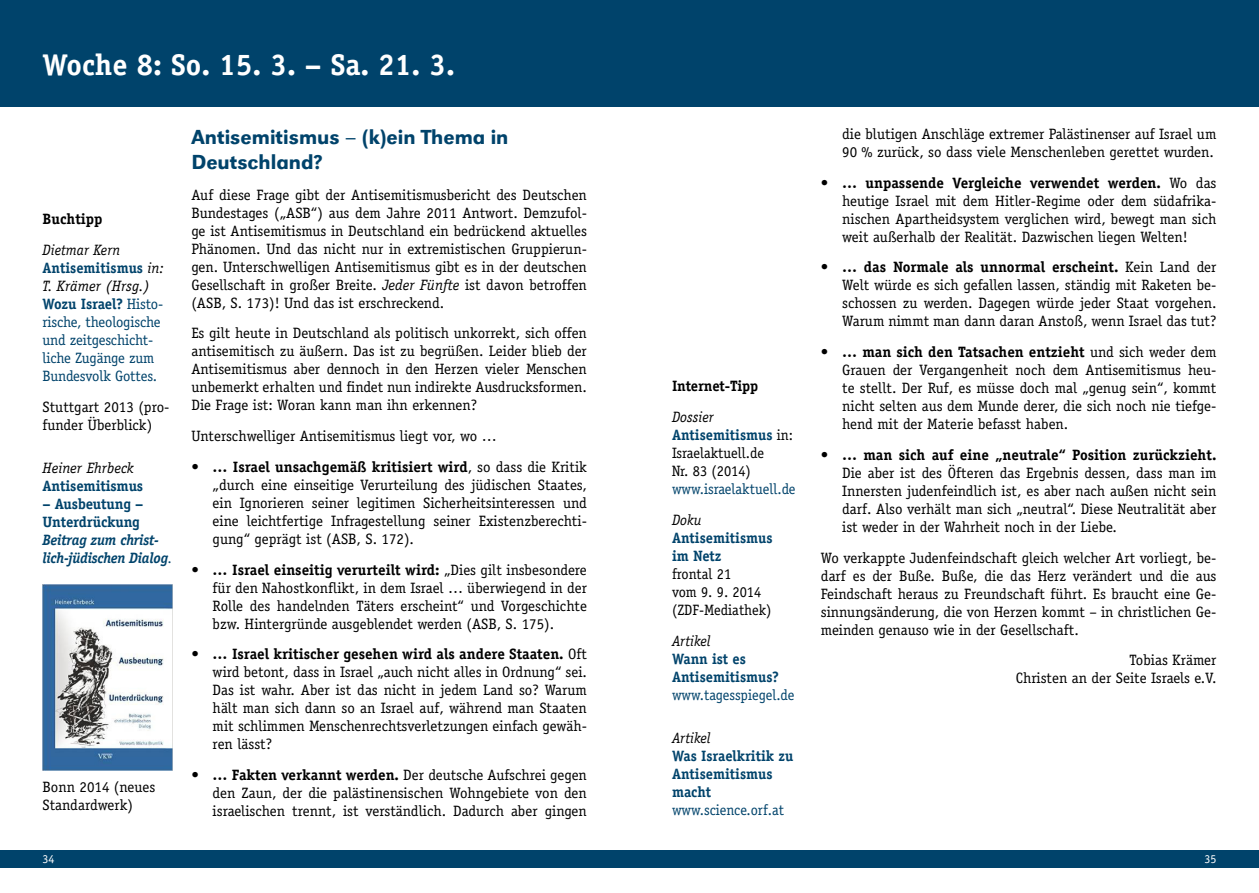
<style>
.page{position:relative;width:1259px;height:893px;background:#fff}
.page>*{position:absolute;margin:0;border:0;box-sizing:border-box;transform-origin:0 0}
.t1{font:700 30px "Officina Serif";color:#fff}
.t2{font:500 21px/25.2px "URW Grotesk T";color:#00436b}
.t3{font:15px/18px "Officina Serif";color:#000;text-align:justify}
.t4{font:15px/18px "Officina Serif";letter-spacing:-.01em;color:#00436b}
.t5{font:15px/18px "Officina Serif";color:#000;scale:.96 1}
.t6{font:700 15px/18px "Officina Serif";color:#00436b;scale:.96 1}
.t7{font:700 15px "Officina Serif";color:#000}
.t8{font:15px "Officina Serif";letter-spacing:-.01em;color:#00436b;scale:.96 1}
.t9{font:700 15px/18px "Officina Serif";color:#00436b}
.t10{font:italic 700 15px/18px "Officina Serif";letter-spacing:-.015em;color:#00436b;scale:.96 1}
.t11{font:italic 15px "Officina Serif";color:#000;scale:.96 1}
.t12{font:italic 15px "Officina Serif";color:#000}
.t13{font:12px "Officina Serif";color:#fff}
.s1{font-style:italic;color:#000}
.s2{font-weight:700}
.s3{font-weight:400}
.s4{font-style:italic}
.s5{font-weight:700;color:#00436b}
</style>
<div class="page">
<div style="left:0;top:0;width:629px;height:106px;background:#00436b"></div>
<div style="left:0;top:850px;width:629px;height:17px;background:#00436b"></div>
<div style="left:629px;top:0;width:630px;height:106px;background:#00436b"></div>
<div style="left:629px;top:850px;width:630px;height:17px;background:#00436b"></div>
<img style="left:43px;top:584px;width:129px;height:187px">
<h1 class="t1" style="left:43px;top:46px;width:414px">Woche 8: So. 15. 3. – Sa. 21. 3.</h1>
<p class="t7" style="left:43px;top:210px;width:62px">Buchtipp</p>
<p class="t4" style="left:43px;top:241px;width:123px"><span class="s1">Dietmar Kern<br></span><span class="s2">Antisemitismus</span> <span class="s1">in:<br>T. Krämer (Hrsg.)<br></span><span class="s2">Wozu Israel?</span> Histo&shy;rische, theologische und zeitgeschicht&shy;liche Zugänge zum<br>Bundesvolk Gottes.</p>
<p class="t3" style="left:43px;top:398px;width:128px">Stuttgart 2013 (pro&shy;funder Überblick)</p>
<p class="t12" style="left:43px;top:460px;width:93px">Heiner Ehrbeck</p>
<p class="t9" style="left:43px;top:477px;width:102px">Antisemitismus</p>
<p class="t9" style="left:43px;top:495px;width:102px">– Ausbeutung –<br>Unterdrückung</p>
<p class="t10" style="left:43px;top:531px;width:137px">Beitrag zum christ&shy;lich-jüdischen Dialog<span class="s3">.</span></p>
<p class="t3" style="left:43px;top:778px;width:114px">Bonn 2014 (neues<br>Standardwerk)</p>
<h2 class="t2" style="left:191px;top:124px;width:319px">Antisemitismus – (k)ein Thema in<br>Deutschland?</h2>
<p class="t3" style="left:191px;top:186px;width:397px">Auf diese Frage gibt der Antisemitismusbericht des Deutschen Bundestages („ASB“) aus dem Jahre 2011 Antwort. Demzufol&shy;ge ist Antisemitismus in Deutschland ein bedrückend aktuelles Phänomen. Und das nicht nur in extremistischen Gruppierun&shy;gen. Unterschwelligen Antisemitismus gibt es in der deutschen Gesellschaft in großer Breite. <span class="s4">Jeder Fünfte</span> ist davon betroffen (ASB, S. 173)! Und das ist erschreckend.</p>
<p class="t3" style="left:191px;top:324px;width:397px">Es gilt heute in Deutschland als politisch unkorrekt, sich offen antisemitisch zu äußern. Das ist zu begrüßen. Leider blieb der Antisemitismus aber dennoch in den Herzen vieler Menschen unbemerkt erhalten und findet nun indirekte Ausdrucksformen.<br>Die Frage ist: Woran kann man ihn erkennen?</p>
<p class="t3" style="left:191px;top:427px;width:307px">Unterschwelliger Antisemitismus liegt vor, wo …</p>
<p class="t3" style="left:213px;top:458px;width:376px;text-indent:-21px"><span class="s2">• … Israel unsachgemäß kritisiert wird</span>, so dass die Kritik „durch eine einseitige Verurteilung des jüdischen Staates, ein Ignorieren seiner legitimen Sicherheitsinteressen und eine leichtfertige Infragestellung seiner Existenzberechti&shy;gung“ geprägt ist (ASB, S. 172).</p>
<p class="t3" style="left:213px;top:561px;width:376px;text-indent:-21px"><span class="s2">• … Israel einseitig verurteilt wird:</span> „Dies gilt insbesondere für den Nahostkonflikt, in dem Israel … überwiegend in der Rolle des handelnden Täters erscheint“ und Vorgeschichte bzw. Hintergründe ausgeblendet werden (ASB, S. 175).</p>
<p class="t3" style="left:213px;top:645px;width:376px;text-indent:-21px"><span class="s2">• … Israel kritischer gesehen wird als andere Staaten.</span> Oft wird betont, dass in Israel „auch nicht alles in Ordnung“ sei.<br>Das ist wahr. Aber ist das nicht in jedem Land so? Warum hält man sich dann so an Israel auf, während man Staaten mit schlimmen Menschenrechtsverletzungen einfach gewäh&shy;ren lässt?</p>
<p class="t3" style="left:213px;top:766px;width:376px;text-indent:-21px"><span class="s2">• … Fakten verkannt werden.</span> Der deutsche Aufschrei gegen den Zaun, der die palästinensischen Wohngebiete von den israelischen trennt, ist verständlich. Dadurch aber gingen</p>
<p class="t7" style="left:672px;top:377px;width:88px">Internet-Tipp</p>
<p class="t5" style="left:672px;top:408px;width:128px"><span class="s4">Dossier<br></span><span class="s5">Antisemitismus</span> in:<br>Israelaktuell.de<br>Nr. 83 (2014)</p>
<p class="t8" style="left:672px;top:480px;width:130px">www.israelaktuell.de</p>
<p class="t11" style="left:672px;top:511px;width:32px">Doku</p>
<p class="t6" style="left:672px;top:529px;width:106px">Antisemitismus im Netz</p>
<p class="t5" style="left:672px;top:565px;width:105px">frontal 21<br>vom 9. 9. 2014 (ZDF-Mediathek)</p>
<p class="t11" style="left:672px;top:632px;width:42px">Artikel</p>
<p class="t6" style="left:672px;top:649px;width:113px">Wann ist es<br>Antisemitismus?</p>
<p class="t8" style="left:672px;top:686px;width:129px">www.tagesspiegel.de</p>
<p class="t11" style="left:672px;top:729px;width:42px">Artikel</p>
<p class="t6" style="left:672px;top:747px;width:128px">Was Israelkritik zu<br>Antisemitismus macht</p>
<p class="t8" style="left:672px;top:801px;width:118px">www.science.orf.at</p>
<p class="t3" style="left:842px;top:125px;width:376px">die blutigen Anschläge extremer Palästinenser auf Israel um<br>90 % zurück, so dass viele Menschenleben gerettet wurden.</p>
<p class="t3" style="left:842px;top:174px;width:376px;text-indent:-21px"><span class="s2">• … unpassende Vergleiche verwendet werden.</span> Wo das heutige Israel mit dem Hitler-Regime oder dem südafrika&shy;nischen Apartheidsystem verglichen wird, bewegt man sich weit außerhalb der Realität. Dazwischen liegen Welten!</p>
<p class="t3" style="left:842px;top:258px;width:376px;text-indent:-21px"><span class="s2">• … das Normale als unnormal erscheint.</span> Kein Land der Welt würde es sich gefallen lassen, ständig mit Raketen be&shy;schossen zu werden. Dagegen würde jeder Staat vorgehen.<br>Warum nimmt man dann daran Anstoß, wenn Israel das tut?</p>
<p class="t3" style="left:842px;top:343px;width:376px;text-indent:-21px"><span class="s2">• … man sich den Tatsachen entzieht</span> und sich weder dem Grauen der Vergangenheit noch dem Antisemitismus heu&shy;te stellt. Der Ruf, es müsse doch mal „genug sein“, kommt nicht selten aus dem Munde derer, die sich noch nie tiefge&shy;hend mit der Materie befasst haben.</p>
<p class="t7" style="left:821px;top:445px;width:397px">• … man sich auf eine „neutrale“ Position zurückzieht.</p>
<p class="t3" style="left:842px;top:464px;width:376px">Die aber ist des Öfteren das Ergebnis dessen, dass man im Innersten judenfeindlich ist, es aber nach außen nicht sein darf. Also verhält man sich „neutral“. Diese Neutralität aber ist weder in der Wahrheit noch in der Liebe.</p>
<p class="t3" style="left:821px;top:549px;width:397px">Wo verkappte Judenfeindschaft gleich welcher Art vorliegt, be&shy;darf es der Buße. Buße, die das Herz verändert und die aus Feindschaft heraus zu Freundschaft führt. Es braucht eine Ge&shy;sinnungsänderung, die von Herzen kommt – in christlichen Ge&shy;meinden genauso wie in der Gesellschaft.</p>
<p class="t3" style="left:1015px;top:651px;width:202px;text-align:right">Tobias Krämer<br>Christen an der Seite Israels e.V.</p>
<p class="t13" style="left:43px;top:852px;width:13px">34</p>
<p class="t13" style="left:1204px;top:852px;width:13px">35</p>
</div>
